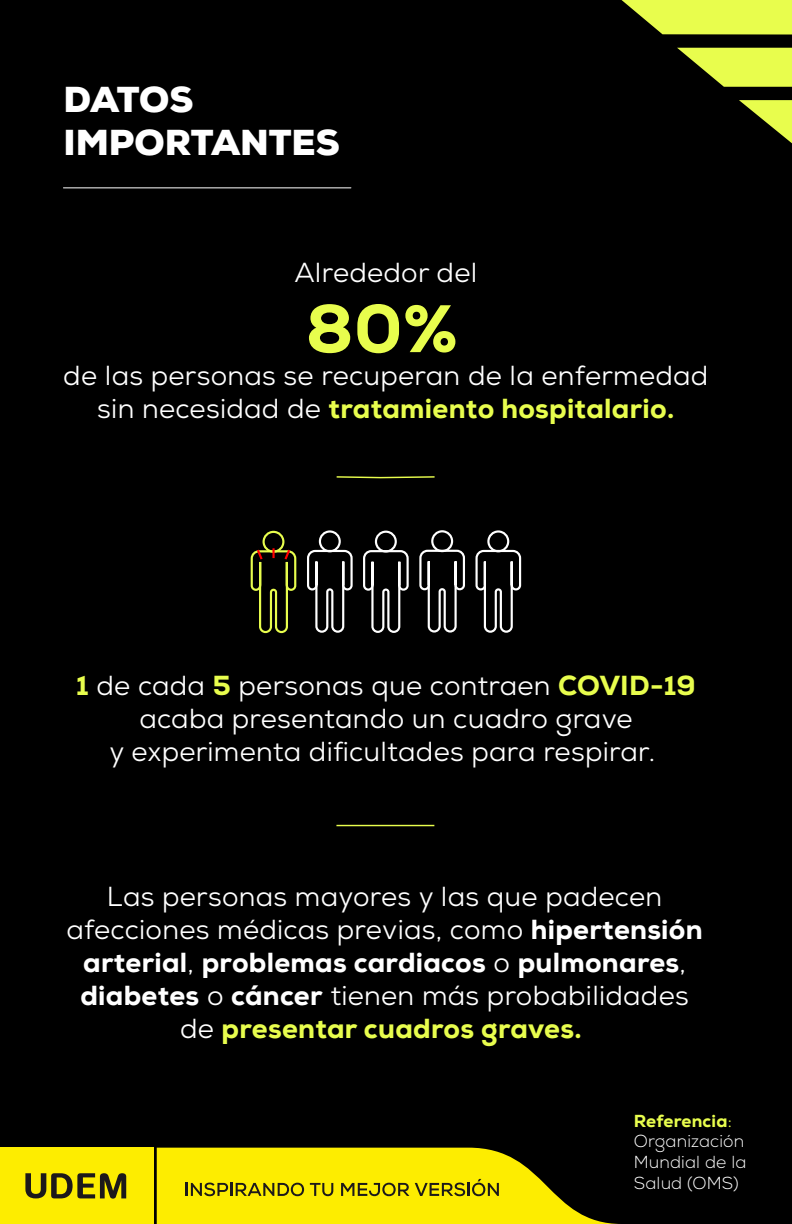
<style>
.page{position:relative;width:792px;height:1224px;background:#000}
.page>*{position:absolute;margin:0;border:0;box-sizing:border-box;transform-origin:0 0}
.t1{font:800 67px "Nexa";color:#e8fd4d}
.t2{font:900 36px/43.2px "Nexa";color:#fff}
.t3{font:27.5px/33px "Nexa";letter-spacing:.01em;color:#fff;text-align:center}
.t4{font:300 17.4px/20.8px "Nexa";letter-spacing:.01em;color:#fff}
.s1{font-weight:800;color:#e8fd4d}
.s2{font-weight:800}
.s3{font-weight:400;color:#e8fd4d}
</style>
<div class="page">
<svg style="left:677px;top:48px;width:115px;height:39px"></svg>
<svg style="left:739px;top:100px;width:53px;height:43px"></svg>
<svg style="left:622px;top:0;width:170px;height:35px"></svg>
<svg style="left:157px;top:1148px;width:461px;height:76px"></svg>
<div style="left:0;top:1147px;width:153px;height:77px;background:#fded00"></div>
<svg style="left:25px;top:1173px;width:101px;height:26px"></svg>
<hr style="left:63px;top:187px;width:288px;height:1px;background:#fff">
<div style="left:263px;top:531px;width:21px;height:22px;border:2px solid #e8fd4d;border-radius:50%"></div>
<svg style="left:307px;top:549px;width:46px;height:84px"></svg>
<div style="left:319px;top:530px;width:22px;height:22px;border:2px solid #fff;border-radius:50%"></div>
<svg style="left:363px;top:549px;width:46px;height:84px"></svg>
<div style="left:375px;top:531px;width:22px;height:22px;border:2px solid #fff;border-radius:50%"></div>
<svg style="left:419px;top:549px;width:46px;height:84px"></svg>
<div style="left:431px;top:530px;width:22px;height:22px;border:2px solid #fff;border-radius:50%"></div>
<svg style="left:475px;top:549px;width:47px;height:84px"></svg>
<div style="left:487px;top:530px;width:22px;height:22px;border:2px solid #fff;border-radius:50%"></div>
<svg style="left:336px;top:476px;width:99px;height:2px"></svg>
<hr style="left:336px;top:825px;width:98px;height:1px;background:#e8fd4d">
<svg style="left:250px;top:547px;width:47px;height:87px"></svg>
<h2 class="t2" style="left:64px;top:78px;width:278px">DATOS<br>IMPORTANTES</h2>
<p class="t3" style="left:294px;top:256px;width:184px">Alrededor del</p>
<h1 class="t1" style="left:306px;top:286px;width:153px">80%</h1>
<p class="t3" style="left:63px;top:359px;width:646px">de las personas se recuperan de la enfermedad sin necesidad de <span class="s1">tratamiento hospitalario.</span></p>
<p class="t3" style="left:76px;top:669px;width:621px"><span class="s1">1</span> de cada <span class="s1">5</span> personas que contraen <span class="s1">COVID-19 </span>acaba presentando un cuadro grave<br>y experimenta dificultades para respirar.</p>
<p class="t3" style="left:66px;top:880px;width:638px">Las personas mayores y las que padecen afecciones médicas previas, como <span class="s2">hipertensión arterial</span>, <span class="s2">problemas cardiacos</span> o <span class="s2">pulmonares</span>, <span class="s2">diabetes</span> o <span class="s2">cáncer</span> tienen más probabilidades de <span class="s1">presentar cuadros graves.</span></p>
<p class="t4" style="left:634px;top:1111px;width:114px"><span class="s1">Referencia</span><span class="s3">:<br></span>Organización<br>Mundial de la<br>Salud (OMS)</p>
</div>
